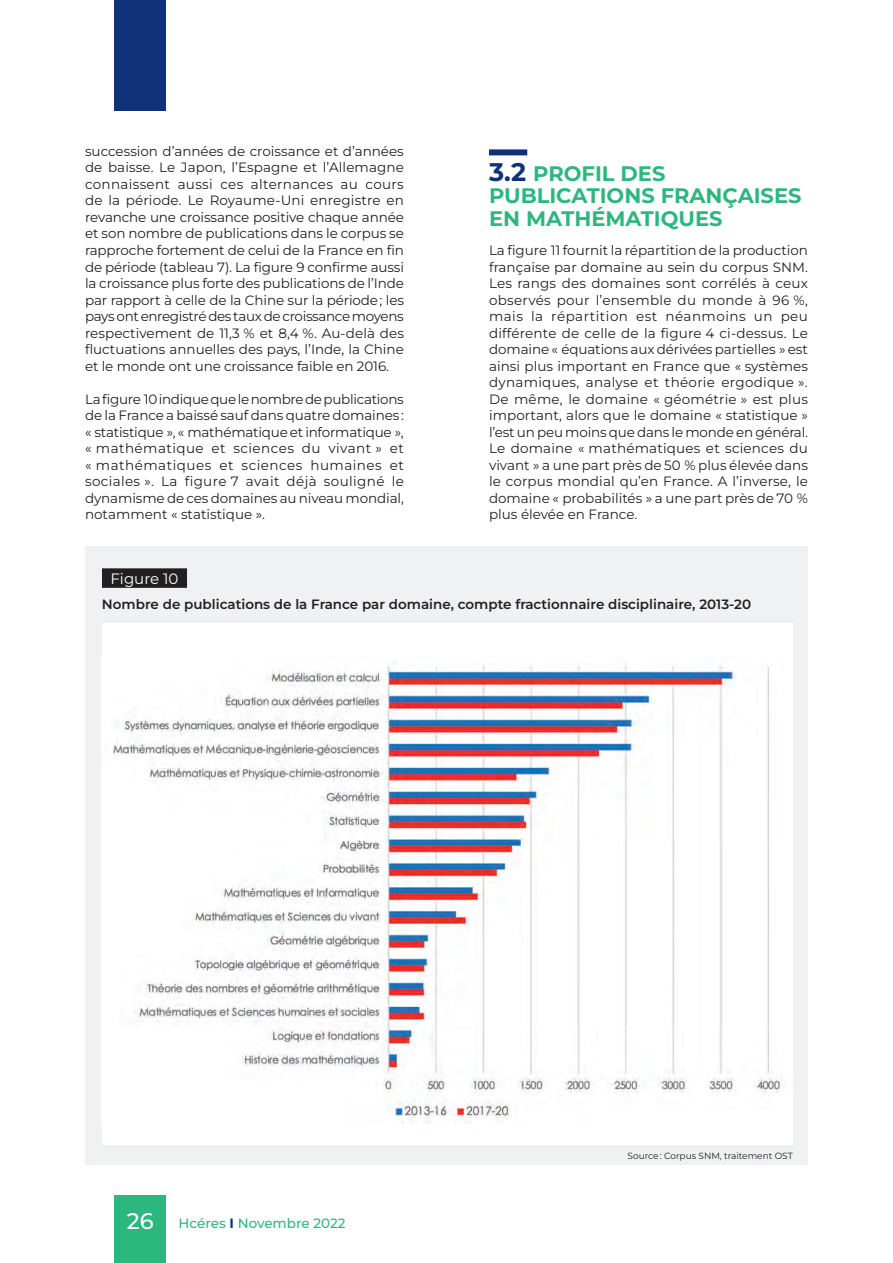
<style>
.page{position:relative;width:893px;height:1263px;background:#fff}
.page>*{position:absolute;margin:0;border:0;box-sizing:border-box;transform-origin:0 0}
._02_ST_1{font:700 21px/22.5px "Montserrat";color:#2cb77f}
._30_Figure_NAB{font:15px "Montserrat";color:#fff}
._04_Texte{font:13.5px/16.5px "Montserrat";letter-spacing:-.01em;color:#231f20;text-align:justify}
._21_Enc_titre{font:600 13.5px "Montserrat";color:#231f20}
.t1{font:500 13.5px "Montserrat";color:#2cb77f}
._13_Tab_Sources{font:9px "Montserrat";color:#231f20}
.s1{font-size:25.5px;color:#0e317a}
.s2{font-size:22.5px;color:#fff}
.s3{font-weight:700;color:#0e317a}
</style>
<div class="page">
<div style="left:115px;top:1195px;width:51px;height:68px;background:#2cb77f"></div>
<div style="left:115px;top:0;width:51px;height:111px;background:#0e317a"></div>
<div style="left:489px;top:149px;width:38px;height:6px;background:#0e317a"></div>
<div style="left:85px;top:546px;width:723px;height:619px;background:#f0f1f2"></div>
<div style="left:102px;top:623px;width:691px;height:521px;background:#fff"></div>
<img style="left:113px;top:661px;width:669px;height:462px">
<div style="left:102px;top:568px;width:85px;height:20px;background:#231f20"></div>
<p class="_04_Texte" style="left:85px;top:143px;width:320px">succession d’années de croissance et d’années de baisse. Le Japon, l’Espagne et l’Allemagne connaissent aussi ces alternances au cours de la période. Le Royaume-Uni enregistre en revanche une croissance positive chaque année et son nombre de publications dans le corpus se rapproche fortement de celui de la France en fin de période (tableau 7). La figure 9 confirme aussi la croissance plus forte des publications de l’Inde par rapport à celle de la Chine sur la période ; les pays ont enregistré des taux de croissance moyens respectivement de 11,3 % et 8,4 %. Au-delà des fluctuations annuelles des pays, l’Inde, la Chine et le monde ont une croissance faible en 2016.</p>
<p class="_04_Texte" style="left:85px;top:390px;width:320px">La figure 10 indique que le nombre de publications de la France a baissé sauf dans quatre domaines : « statistique », « mathématique et informatique », « mathématique et sciences du vivant » et « mathématiques et sciences humaines et sociales ». La figure 7 avait déjà souligné le dynamisme de ces domaines au niveau mondial, notamment « statistique ».</p>
<p class="_02_ST_1" style="left:489px;top:162px;width:314px"><span class="s1">3.2</span> PROFIL DES<br>PUBLICATIONS FRANÇAISES<br>EN MATHÉMATIQUES</p>
<p class="_04_Texte" style="left:489px;top:242px;width:321px">La figure 11 fournit la répartition de la production française par domaine au sein du corpus SNM.<br>Les rangs des domaines sont corrélés à ceux observés pour l’ensemble du monde à 96 %, mais la répartition est néanmoins un peu différente de celle de la figure 4 ci-dessus. Le domaine « équations aux dérivées partielles » est ainsi plus important en France que « systèmes dynamiques, analyse et théorie ergodique ».<br>De même, le domaine « géométrie » est plus important, alors que le domaine « statistique » l’est un peu moins que dans le monde en général.<br>Le domaine « mathématiques et sciences du vivant » a une part près de 50 % plus élevée dans le corpus mondial qu’en France. A l’inverse, le domaine « probabilités » a une part près de 70 % plus élevée en France.</p>
<p class="_30_Figure_NAB" style="left:110px;top:568px;width:70px">Figure 10</p>
<p class="_21_Enc_titre" style="left:102px;top:595px;width:651px">Nombre de publications de la France par domaine, compte fractionnaire disciplinaire, 2013-20</p>
<p class="t1" style="left:127px;top:1215px;width:220px"><span class="s2">26</span> Hcéres <span class="s3">I</span> Novembre 2022</p>
<p class="_13_Tab_Sources" style="left:627px;top:1149px;width:167px">Source : Corpus SNM, traitement OST</p>
</div>
